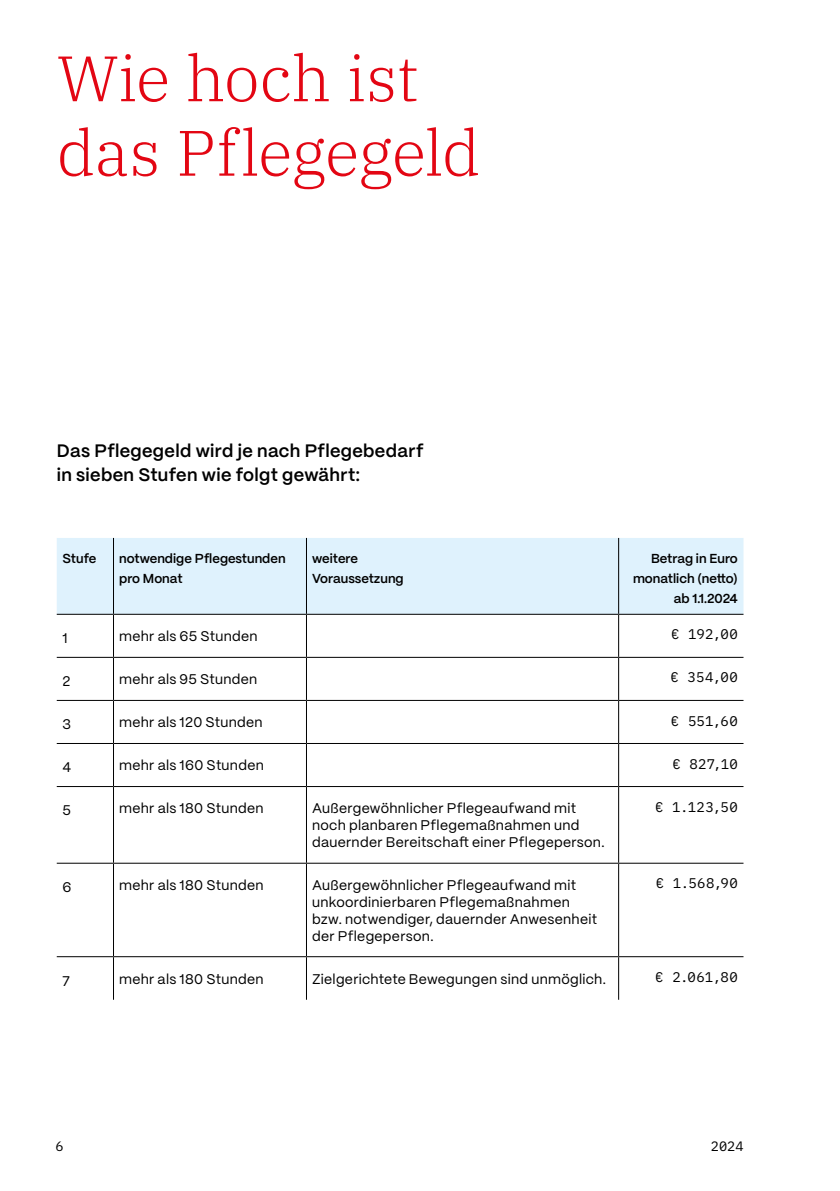
<style>
.page{position:relative;width:840px;height:1191px;background:#fff}
.page>*{position:absolute;margin:0;border:0;box-sizing:border-box;transform-origin:0 0}
.t1{font:300 64px/74.4px "IBM Plex Serif";letter-spacing:-.01em;color:#e30613}
.t2{font:600 18px/24.8px "PP Mori";letter-spacing:.02em;color:#000}
.t3{font:14px/16.8px "PP Mori";letter-spacing:.02em;color:#000}
.t4{font:14px "IBM Plex Mono";letter-spacing:.025em;color:#000}
.t5{font:13.6px "IBM Plex Mono";color:#000}
.t6{font:600 13px/20px "PP Mori";color:#000}
</style>
<div class="page">
<div style="left:57px;top:538px;width:686px;height:76px;background:#dff2fd"></div>
<hr style="left:113px;top:538px;width:1px;height:76px;background:#000">
<hr style="left:306px;top:538px;width:1px;height:76px;background:#000">
<hr style="left:617px;top:538px;width:1px;height:76px;background:#000">
<hr style="left:57px;top:614px;width:56px;height:1px;background:#000">
<hr style="left:113px;top:614px;width:193px;height:1px;background:#000">
<hr style="left:113px;top:615px;width:1px;height:42px;background:#000">
<hr style="left:306px;top:614px;width:312px;height:1px;background:#000">
<hr style="left:306px;top:615px;width:1px;height:42px;background:#000">
<hr style="left:618px;top:614px;width:125px;height:1px;background:#000">
<hr style="left:617px;top:615px;width:1px;height:42px;background:#000">
<hr style="left:57px;top:657px;width:56px;height:1px;background:#000">
<hr style="left:113px;top:657px;width:193px;height:1px;background:#000">
<hr style="left:113px;top:658px;width:1px;height:42px;background:#000">
<hr style="left:306px;top:657px;width:312px;height:1px;background:#000">
<hr style="left:306px;top:658px;width:1px;height:42px;background:#000">
<hr style="left:618px;top:657px;width:125px;height:1px;background:#000">
<hr style="left:617px;top:658px;width:1px;height:42px;background:#000">
<hr style="left:57px;top:700px;width:56px;height:1px;background:#000">
<hr style="left:113px;top:700px;width:193px;height:1px;background:#000">
<hr style="left:113px;top:701px;width:1px;height:42px;background:#000">
<hr style="left:306px;top:700px;width:312px;height:1px;background:#000">
<hr style="left:306px;top:701px;width:1px;height:42px;background:#000">
<hr style="left:618px;top:700px;width:125px;height:1px;background:#000">
<hr style="left:617px;top:701px;width:1px;height:42px;background:#000">
<hr style="left:57px;top:743px;width:56px;height:1px;background:#000">
<hr style="left:113px;top:743px;width:193px;height:1px;background:#000">
<hr style="left:113px;top:744px;width:1px;height:42px;background:#000">
<hr style="left:306px;top:743px;width:312px;height:1px;background:#000">
<hr style="left:306px;top:744px;width:1px;height:42px;background:#000">
<hr style="left:618px;top:743px;width:125px;height:1px;background:#000">
<hr style="left:617px;top:744px;width:1px;height:42px;background:#000">
<hr style="left:57px;top:786px;width:56px;height:1px;background:#000">
<hr style="left:113px;top:786px;width:193px;height:1px;background:#000">
<hr style="left:113px;top:787px;width:1px;height:75px;background:#000">
<hr style="left:306px;top:786px;width:312px;height:1px;background:#000">
<hr style="left:306px;top:787px;width:1px;height:75px;background:#000">
<hr style="left:618px;top:786px;width:125px;height:1px;background:#000">
<hr style="left:617px;top:787px;width:1px;height:75px;background:#000">
<hr style="left:57px;top:862px;width:56px;height:1px;background:#000">
<hr style="left:113px;top:862px;width:193px;height:1px;background:#000">
<hr style="left:113px;top:863px;width:1px;height:93px;background:#000">
<hr style="left:306px;top:862px;width:312px;height:1px;background:#000">
<hr style="left:306px;top:863px;width:1px;height:93px;background:#000">
<hr style="left:618px;top:862px;width:125px;height:1px;background:#000">
<hr style="left:617px;top:863px;width:1px;height:93px;background:#000">
<hr style="left:57px;top:956px;width:56px;height:1px;background:#000">
<hr style="left:113px;top:956px;width:193px;height:1px;background:#000">
<hr style="left:113px;top:957px;width:1px;height:42px;background:#000">
<hr style="left:306px;top:956px;width:312px;height:1px;background:#000">
<hr style="left:306px;top:957px;width:1px;height:42px;background:#000">
<hr style="left:618px;top:956px;width:125px;height:1px;background:#000">
<hr style="left:617px;top:957px;width:1px;height:42px;background:#000">
<h1 class="t1" style="left:57px;top:36px;width:424px">Wie hoch ist das Pflegegeld</h1>
<p class="t2" style="left:57px;top:437px;width:368px">Das Pflegegeld wird je nach Pflegebedarf in sieben Stufen wie folgt gewährt:</p>
<p class="t6" style="left:62px;top:547px;width:35px">Stufe</p>
<p class="t6" style="left:119px;top:547px;width:168px">notwendige Pflegestunden pro Monat</p>
<p class="t6" style="left:312px;top:547px;width:93px">weitere<br>Voraussetzung</p>
<p class="t6" style="left:632px;top:547px;width:106px;text-align:right">Betrag in Euro monatlich (netto) ab 1.1.2024</p>
<p class="t3" style="left:62px;top:629px;width:7px">1</p>
<p class="t3" style="left:119px;top:627px;width:140px">mehr als 65 Stunden</p>
<p class="t4" style="left:670px;top:623px;width:68px">€ 192,00</p>
<p class="t3" style="left:62px;top:672px;width:9px">2</p>
<p class="t3" style="left:119px;top:670px;width:140px">mehr als 95 Stunden</p>
<p class="t4" style="left:670px;top:667px;width:69px">€ 354,00</p>
<p class="t3" style="left:62px;top:715px;width:10px">3</p>
<p class="t3" style="left:119px;top:713px;width:145px">mehr als 120 Stunden</p>
<p class="t4" style="left:670px;top:710px;width:68px">€ 551,60</p>
<p class="t3" style="left:62px;top:758px;width:10px">4</p>
<p class="t3" style="left:119px;top:756px;width:146px">mehr als 160 Stunden</p>
<p class="t4" style="left:672px;top:753px;width:67px">€ 827,10</p>
<p class="t3" style="left:62px;top:801px;width:10px">5</p>
<p class="t3" style="left:119px;top:799px;width:146px">mehr als 180 Stunden</p>
<p class="t3" style="left:312px;top:799px;width:294px">Außergewöhnlicher Pflegeaufwand mit noch planbaren Pflegemaßnahmen und dauernder Bereitschaft einer Pflegeperson.</p>
<p class="t4" style="left:654px;top:796px;width:84px">€ 1.123,50</p>
<p class="t3" style="left:62px;top:878px;width:10px">6</p>
<p class="t3" style="left:119px;top:876px;width:146px">mehr als 180 Stunden</p>
<p class="t3" style="left:312px;top:876px;width:286px">Außergewöhnlicher Pflegeaufwand mit unkoordinierbaren Pflegemaßnahmen bzw. notwendiger, dauernder Anwesenheit der Pflegeperson.</p>
<p class="t4" style="left:655px;top:872px;width:83px">€ 1.568,90</p>
<p class="t3" style="left:62px;top:971px;width:9px">7</p>
<p class="t3" style="left:119px;top:969px;width:146px">mehr als 180 Stunden</p>
<p class="t3" style="left:312px;top:969px;width:295px">Zielgerichtete Bewegungen sind unmöglich.</p>
<p class="t4" style="left:655px;top:966px;width:84px">€ 2.061,80</p>
<p class="t5" style="left:56px;top:1136px;width:10px">6</p>
<p class="t5" style="left:710px;top:1136px;width:34px">2024</p>
</div>
